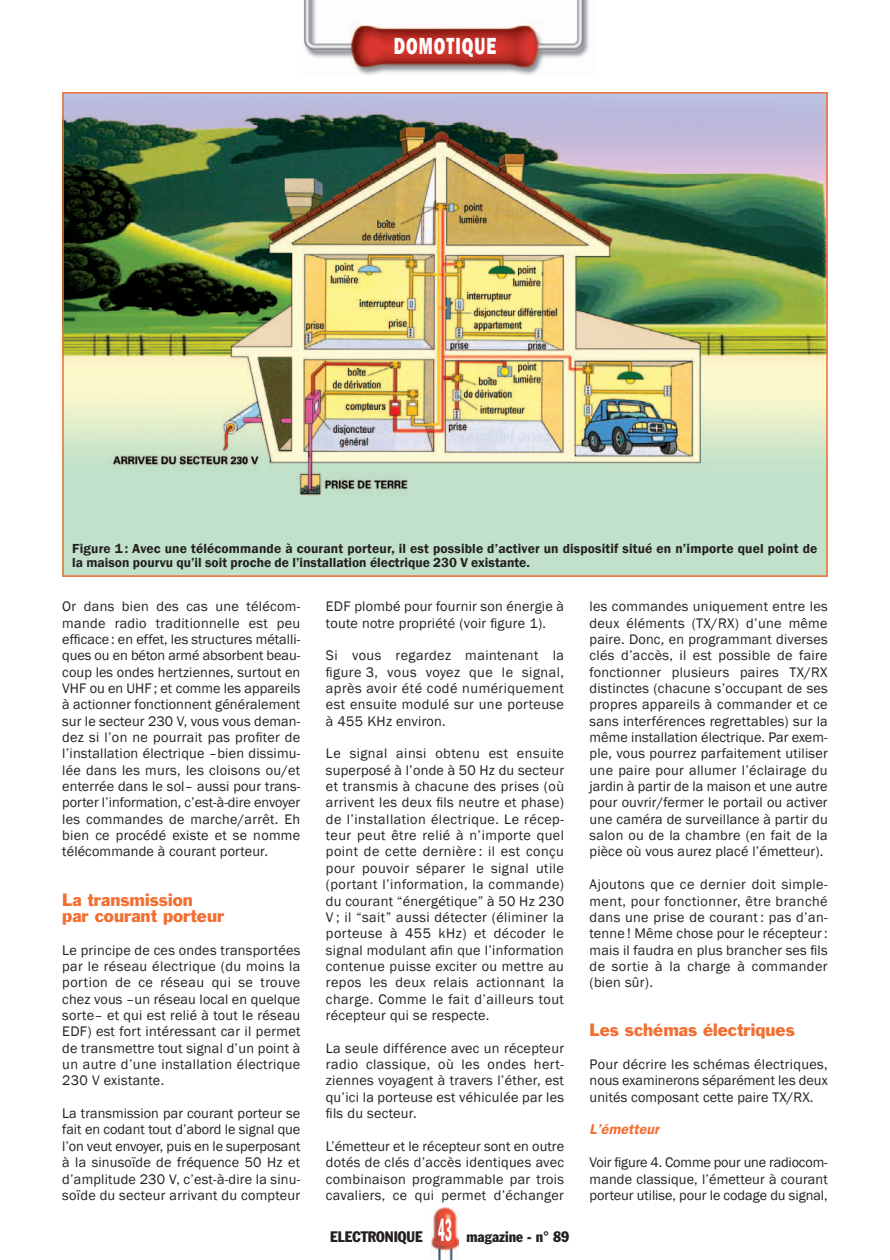
<style>
.page{position:relative;width:890px;height:1260px;background:#fff}
.page>*{position:absolute;margin:0;border:0;box-sizing:border-box;transform-origin:0 0}
.t1{font:800 24px "Franklin Gothic";letter-spacing:.06em;color:#fff;scale:.7 1}
.t2{font:16.5px/16.4px "Franklin Gothic";color:#f26e31}
.t3{font:condensed 15px "Franklin Gothic";color:#231f20}
.t4{font:14.25px/16.4px "Franklin Gothic";letter-spacing:.02em;color:#231f20;text-align:justify}
.t5{font:italic 600 14.25px "Franklin Gothic";color:#f26e31}
.t6{font:600 13.5px/14.2px "Franklin Gothic";letter-spacing:.01em;color:#231f20}
.s1{font-size:31.5px;color:#fff}
</style>
<div class="page">
<img style="left:303px;top:0;width:286px;height:75px">
<img style="left:431px;top:1207px;width:28px;height:53px">
<img style="left:64px;top:94px;width:762px;height:481px">
<h1 class="t1" style="left:394px;top:31px;width:148px">DOMOTIQUE</h1>
<p class="t6" style="left:72px;top:541px;width:746px">Figure 1 : Avec une télécommande à courant porteur, il est possible d’activer un dispositif situé en n’importe quel point de la maison pourvu qu’il soit proche de l’installation électrique 230 V existante.</p>
<p class="t4" style="left:62px;top:598px;width:240px">Or dans bien des cas une télécom&shy;mande radio traditionnelle est peu efficace : en effet, les structures métalli&shy;ques ou en béton armé absorbent beau&shy;coup les ondes hertziennes, surtout en VHF ou en UHF ; et comme les appareils à actionner fonctionnent généralement sur le secteur 230 V, vous vous deman&shy;dez si l’on ne pourrait pas profiter de l’installation électrique –bien dissimu&shy;lée dans les murs, les cloisons ou/et enterrée dans le sol– aussi pour trans&shy;porter l’information, c’est-à-dire envoyer les commandes de marche/arrêt. Eh bien ce procédé existe et se nomme télécommande à courant porteur.</p>
<p class="t2" style="left:62px;top:891px;width:164px">La transmission<br>par courant porteur</p>
<p class="t4" style="left:62px;top:942px;width:240px">Le principe de ces ondes transportées par le réseau électrique (du moins la portion de ce réseau qui se trouve chez vous –un réseau local en quelque sorte– et qui est relié à tout le réseau EDF) est fort intéressant car il permet de transmettre tout signal d’un point à un autre d’une installation électrique 230 V existante.</p>
<p class="t4" style="left:62px;top:1105px;width:240px">La transmission par courant porteur se fait en codant tout d’abord le signal que l’on veut envoyer, puis en le superposant à la sinusoïde de fréquence 50 Hz et d’amplitude 230 V, c’est-à-dire la sinu&shy;soïde du secteur arrivant du compteur</p>
<p class="t4" style="left:326px;top:598px;width:240px">EDF plombé pour fournir son énergie à toute notre propriété (voir figure 1).</p>
<p class="t4" style="left:326px;top:647px;width:240px">Si vous regardez maintenant la figure 3, vous voyez que le signal, après avoir été codé numériquement est ensuite modulé sur une porteuse à 455 KHz environ.</p>
<p class="t4" style="left:326px;top:746px;width:240px">Le signal ainsi obtenu est ensuite superposé à l’onde à 50 Hz du secteur et transmis à chacune des prises (où arrivent les deux fils neutre et phase) de l’installation électrique. Le récep&shy;teur peut être relié à n’importe quel point de cette dernière : il est conçu pour pouvoir séparer le signal utile (portant l’information, la commande) du courant “énergétique” à 50 Hz 230<br>V ; il “sait” aussi détecter (éliminer la porteuse à 455 kHz) et décoder le signal modulant afin que l’information contenue puisse exciter ou mettre au repos les deux relais actionnant la charge. Comme le fait d’ailleurs tout récepteur qui se respecte.</p>
<p class="t4" style="left:326px;top:1040px;width:240px">La seule différence avec un récepteur radio classique, où les ondes hert&shy;ziennes voyagent à travers l’éther, est qu’ici la porteuse est véhiculée par les fils du secteur.</p>
<p class="t4" style="left:326px;top:1138px;width:240px">L’émetteur et le récepteur sont en outre dotés de clés d’accès identiques avec combinaison programmable par trois cavaliers, ce qui permet d’échanger</p>
<p class="t3" style="left:330px;top:1227px;width:241px">ELECTRONIQUE <span class="s1">43</span> magazine - n° 89</p>
<p class="t4" style="left:589px;top:598px;width:240px">les commandes uniquement entre les deux éléments (TX/RX) d’une même paire. Donc, en programmant diverses clés d’accès, il est possible de faire fonctionner plusieurs paires TX/RX distinctes (chacune s’occupant de ses propres appareils à commander et ce sans interférences regrettables) sur la même installation électrique. Par exem&shy;ple, vous pourrez parfaitement utiliser une paire pour allumer l’éclairage du jardin à partir de la maison et une autre pour ouvrir/fermer le portail ou activer une caméra de surveillance à partir du salon ou de la chambre (en fait de la pièce où vous aurez placé l’émetteur).</p>
<p class="t4" style="left:589px;top:876px;width:240px">Ajoutons que ce dernier doit simple&shy;ment, pour fonctionner, être branché dans une prise de courant : pas d’an&shy;tenne ! Même chose pour le récepteur : mais il faudra en plus brancher ses fils de sortie à la charge à commander (bien sûr).</p>
<p class="t2" style="left:589px;top:1022px;width:207px">Les schémas électriques</p>
<p class="t4" style="left:589px;top:1056px;width:240px">Pour décrire les schémas électriques, nous examinerons séparément les deux unités composant cette paire TX/RX.</p>
<p class="t5" style="left:589px;top:1121px;width:71px">L’émetteur</p>
<p class="t4" style="left:589px;top:1154px;width:240px">Voir figure 4. Comme pour une radiocom&shy;mande classique, l’émetteur à courant porteur utilise, pour le codage du signal,</p>
</div>
